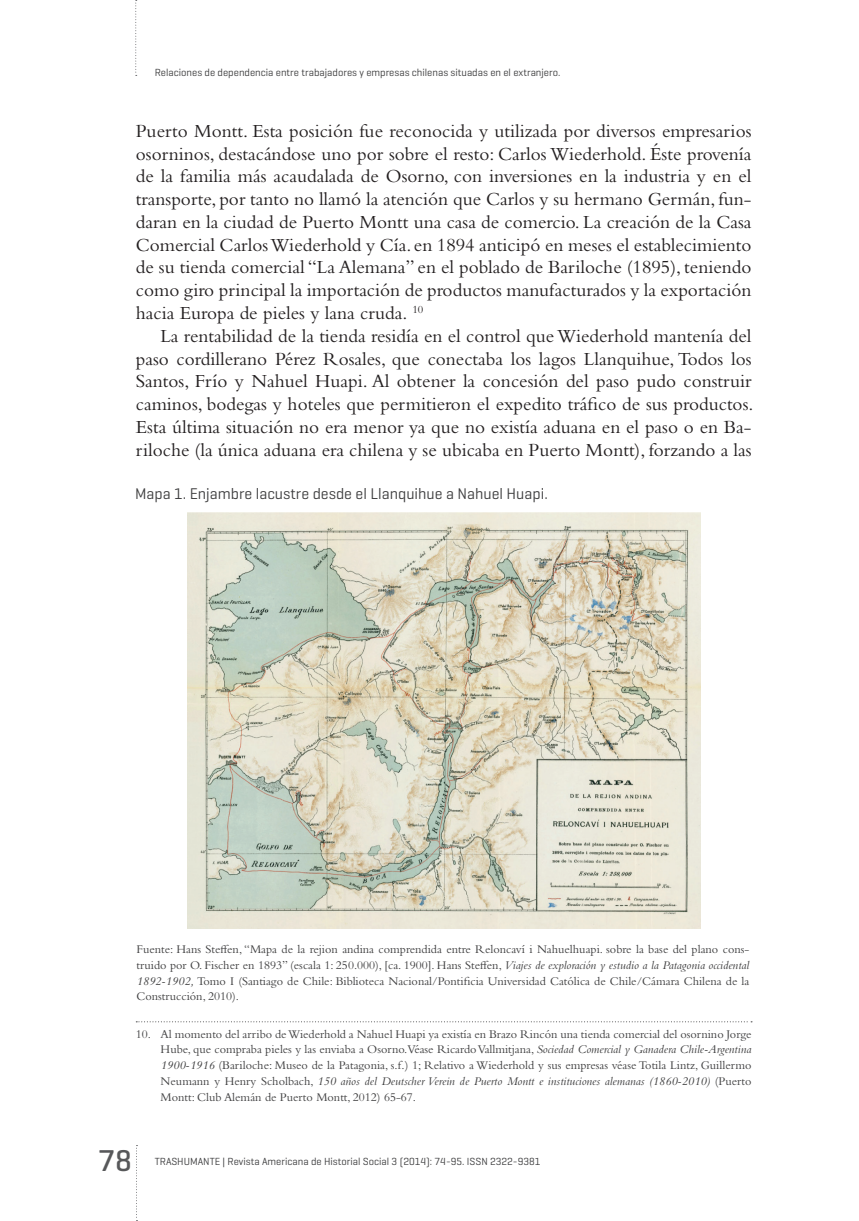
<style>
.page{position:relative;width:859px;height:1221px;background:#fff}
.page>*{position:absolute;margin:0;border:0;box-sizing:border-box;transform-origin:0 0}
.t1{font:500 30.62px "Geogrotesque";color:#57585a}
.cuerpodeTExto_sangri{font:19.25px/22.8px "Bembo Std";color:#231f20;text-align:justify}
.descripcionTablas_es{font:15.75px "Geogrotesque";color:#3e3e3f}
.textoPiedeFoto_esp{font:12.25px/15.8px "Bembo Std";color:#3e3e3f;text-align:justify}
.t2{font:10.5px "Geogrotesque";color:#3e3e3f}
.s1{font-style:italic}
</style>
<div class="page">
<svg style="left:136px;top:1145px;width:1px;height:73px"></svg>
<svg style="left:135px;top:0;width:2px;height:76px"></svg>
<svg style="left:136px;top:1021px;width:615px;height:1px"></svg>
<img style="left:188px;top:512px;width:512px;height:416px">
<p class="t2" style="left:155px;top:66px;width:407px">Relaciones de dependencia entre trabajadores y empresas chilenas situadas en el extranjero.</p>
<p class="cuerpodeTExto_sangri" style="left:136px;top:119px;width:617px">Puerto Montt. Esta posición fue reconocida y utilizada por diversos empresarios osorninos, destacándose uno por sobre el resto: Carlos Wiederhold. Éste provenía de la familia más acaudalada de Osorno, con inversiones en la industria y en el transporte, por tanto no llamó la atención que Carlos y su hermano Germán, fun&shy;daran en la ciudad de Puerto Montt una casa de comercio. La creación de la Casa Comercial Carlos Wiederhold y Cía. en 1894 anticipó en meses el establecimiento de su tienda comercial “La Alemana” en el poblado de Bariloche (1895), teniendo como giro principal la importación de productos manufacturados y la exportación hacia Europa de pieles y lana cruda. <sup>10</sup></p>
<p class="cuerpodeTExto_sangri" style="left:136px;top:324px;width:619px;text-indent:24px">La rentabilidad de la tienda residía en el control que Wiederhold mantenía del paso cordillerano Pérez Rosales, que conectaba los lagos Llanquihue, Todos los Santos, Frío y Nahuel Huapi. Al obtener la concesión del paso pudo construir caminos, bodegas y hoteles que permitieron el expedito tráfico de sus productos.<br>Esta última situación no era menor ya que no existía aduana en el paso o en Ba&shy;riloche (la única aduana era chilena y se ubicaba en Puerto Montt), forzando a las</p>
<p class="descripcionTablas_es" style="left:135px;top:483px;width:414px">Mapa 1. Enjambre lacustre desde el Llanquihue a Nahuel Huapi.</p>
<p class="textoPiedeFoto_esp" style="left:136px;top:941px;width:614px">Fuente: Hans Steffen, “Mapa de la rejion andina comprendida entre Reloncaví i Nahuelhuapi. sobre la base del plano cons&shy;truido por O. Fischer en 1893” (escala 1: 250.000), [ca. 1900]. Hans Steffen, <span class="s1">Viajes de exploración y estudio a la Patagonia occidental 1892-1902,</span> Tomo I (Santiago de Chile: Biblioteca Nacional/Pontificia Universidad Católica de Chile/Cámara Chilena de la Construcción, 2010).</p>
<p class="textoPiedeFoto_esp" style="left:160px;top:1025px;width:592px;text-indent:-25px">10. Al momento del arribo de Wiederhold a Nahuel Huapi ya existía en Brazo Rincón una tienda comercial del osornino Jorge Hube, que compraba pieles y las enviaba a Osorno.Véase Ricardo Vallmitjana, <span class="s1">Sociedad Comercial y Ganadera Chile-Argentina 1900-1916</span> (Bariloche: Museo de la Patagonia, s.f.) 1; Relativo a Wiederhold y sus empresas véase Totila Lintz, Guillermo Neumann y Henry Scholbach, <span class="s1">150 años del Deutscher Verein de Puerto Montt e instituciones alemanas (1860-2010)</span> (Puerto Montt: Club Alemán de Puerto Montt, 2012) 65-67.</p>
<h1 class="t1" style="left:98px;top:1140px;width:35px">78</h1>
<p class="t2" style="left:155px;top:1154px;width:387px">TRASHUMANTE | Revista Americana de Historial Social 3 (2014): 74-95. ISSN 2322-9381</p>
</div>
